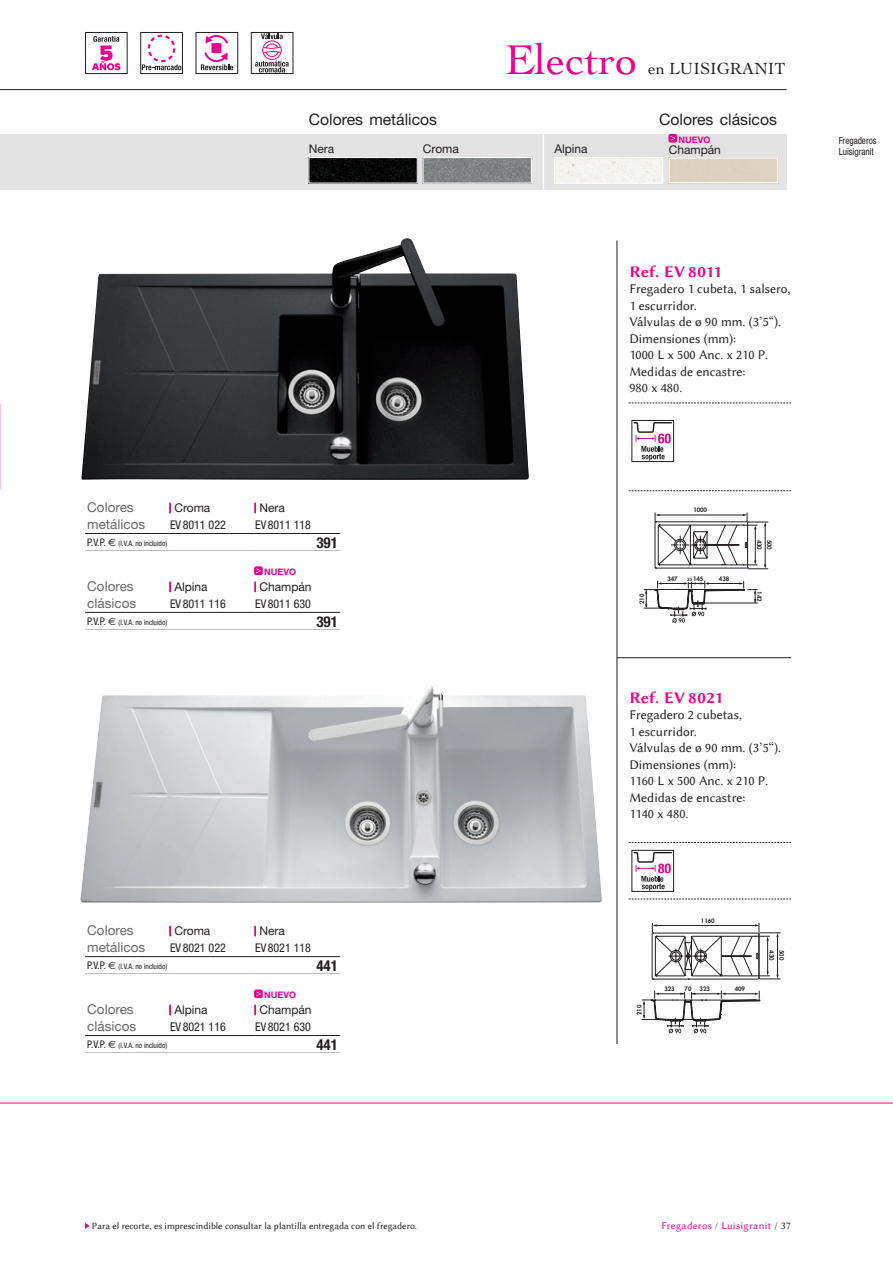
<style>
.page{position:relative;width:893px;height:1263px;background:#fff}
.page>*{position:absolute;margin:0;border:0;box-sizing:border-box;transform-origin:0 0}
.t1{font:43.5px "Cochin";color:#ed028c}
.t2{font:16.95px "Cochin";color:#231f20}
.t3{font:16.5px "Lin Biolinum B";letter-spacing:.02em;color:#ed028c}
.t4{font:15.75px "Helvetica Neue";color:#231f20}
.t5{font:700 condensed 15px "Helvetica Neue";color:#231f20}
.t6{font:13.5px/16.5px "Lin Biolinum";color:#231f20}
.t7{font:13.5px/16.8px "Helvetica Neue";color:#69696c}
.t8{font:condensed 12px "Helvetica Neue";color:#231f20}
.t9{font:12px "Helvetica Neue";color:#231f20}
.t10{font:10.5px "Lin Biolinum";letter-spacing:.03em;color:#ed028c}
.t11{font:9.75px "Lin Biolinum";color:#231f20}
.t12{font:condensed 9.75px/11.7px "Helvetica Neue";letter-spacing:-.005em;color:#231f20;scale:.95 1}
.t13{font:700 9px "Helvetica Neue";color:#ed028c}
.t14{font:condensed 7.5px "Helvetica Neue";color:#231f20}
.t15{font:800 6px/10.4px "Futura";color:#231f20}
.s1{font-size:10.5px}
.s2{font-family:"Euro Sans";font-stretch:normal;font-size:10.5px}
.s3{font-size:4.35px}
.s4{color:#231f20}
</style>
<div class="page">
<div style="left:0;top:134px;width:787px;height:56px;background:#e4e3e4"></div>
<hr style="left:0;top:1103px;width:893px;height:1px;background:#ed028c">
<hr style="left:0;top:89px;width:787px;height:1px;background:#231f20">
<img style="left:80px;top:685px;width:522px;height:218px">
<img style="left:81px;top:238px;width:448px;height:242px">
<div style="left:632px;top:850px;width:42px;height:42px;border:1px solid #231f20"></div>
<svg style="left:633px;top:851px;width:40px;height:39px"></svg>
<div style="left:632px;top:420px;width:42px;height:42px;border:1px solid #231f20"></div>
<svg style="left:633px;top:421px;width:40px;height:40px"></svg>
<hr style="left:617px;top:241px;width:1px;height:803px;background:#231f20">
<svg style="left:629px;top:403px;width:162px;height:1px"></svg>
<svg style="left:629px;top:490px;width:162px;height:1px"></svg>
<hr style="left:617px;top:657px;width:174px;height:1px;background:#231f20">
<svg style="left:629px;top:842px;width:162px;height:1px"></svg>
<svg style="left:629px;top:899px;width:162px;height:1px"></svg>
<div style="left:140px;top:32px;width:43px;height:42px;border:1px solid #231f20"></div>
<div style="left:148px;top:35px;width:27px;height:27px;border:2px dashed #ed0280;border-radius:50%"></div>
<svg style="left:142px;top:64px;width:39px;height:6px"></svg>
<div style="left:196px;top:32px;width:42px;height:42px;border:1px solid #231f20"></div>
<svg style="left:201px;top:51px;width:32px;height:19px"></svg>
<svg style="left:206px;top:34px;width:22px;height:11px"></svg>
<div style="left:212px;top:44px;width:9px;height:8px;background:#ed028c"></div>
<div style="left:211px;top:43px;width:10px;height:10px;border:2px solid #ed028c"></div>
<div style="left:85px;top:32px;width:42px;height:42px;border:1px solid #231f20"></div>
<svg style="left:92px;top:36px;width:28px;height:34px"></svg>
<div style="left:254px;top:989px;width:9px;height:9px;background:#ed028c;border-radius:2px"></div>
<svg style="left:256px;top:991px;width:5px;height:5px"></svg>
<div style="left:254px;top:566px;width:9px;height:9px;background:#ed028c;border-radius:2px"></div>
<svg style="left:256px;top:568px;width:5px;height:5px"></svg>
<svg style="left:169px;top:925px;width:2px;height:11px"></svg>
<svg style="left:254px;top:925px;width:2px;height:11px"></svg>
<hr style="left:85px;top:956px;width:85px;height:1px;background:#231f20">
<hr style="left:170px;top:956px;width:85px;height:1px;background:#231f20">
<hr style="left:255px;top:956px;width:85px;height:1px;background:#231f20">
<hr style="left:85px;top:973px;width:85px;height:1px;background:#bcbdc0">
<hr style="left:170px;top:973px;width:85px;height:1px;background:#bcbdc0">
<hr style="left:255px;top:973px;width:85px;height:1px;background:#bcbdc0">
<svg style="left:169px;top:502px;width:2px;height:11px"></svg>
<svg style="left:254px;top:502px;width:2px;height:11px"></svg>
<hr style="left:85px;top:533px;width:85px;height:1px;background:#231f20">
<hr style="left:170px;top:533px;width:85px;height:1px;background:#231f20">
<hr style="left:255px;top:533px;width:85px;height:1px;background:#231f20">
<hr style="left:85px;top:550px;width:85px;height:1px;background:#bcbdc0">
<hr style="left:170px;top:550px;width:85px;height:1px;background:#bcbdc0">
<hr style="left:255px;top:550px;width:85px;height:1px;background:#bcbdc0">
<svg style="left:169px;top:1004px;width:2px;height:11px"></svg>
<svg style="left:254px;top:1004px;width:2px;height:11px"></svg>
<hr style="left:85px;top:1035px;width:85px;height:1px;background:#231f20">
<hr style="left:170px;top:1035px;width:85px;height:1px;background:#231f20">
<hr style="left:255px;top:1035px;width:85px;height:1px;background:#231f20">
<hr style="left:85px;top:1052px;width:85px;height:1px;background:#bcbdc0">
<hr style="left:170px;top:1052px;width:85px;height:1px;background:#bcbdc0">
<hr style="left:255px;top:1052px;width:85px;height:1px;background:#bcbdc0">
<svg style="left:169px;top:581px;width:2px;height:11px"></svg>
<svg style="left:254px;top:581px;width:2px;height:11px"></svg>
<hr style="left:85px;top:612px;width:85px;height:1px;background:#231f20">
<hr style="left:170px;top:612px;width:85px;height:1px;background:#231f20">
<hr style="left:255px;top:612px;width:85px;height:1px;background:#231f20">
<hr style="left:85px;top:629px;width:85px;height:1px;background:#bcbdc0">
<hr style="left:170px;top:629px;width:85px;height:1px;background:#bcbdc0">
<hr style="left:255px;top:629px;width:85px;height:1px;background:#bcbdc0">
<div style="left:556px;top:159px;width:105px;height:23px;background:#f4f4ee"></div>
<div style="left:554px;top:157px;width:109px;height:27px;border:1px solid #fff"></div>
<hr style="left:543px;top:134px;width:1px;height:56px;background:#fff">
<div style="left:669px;top:158px;width:109px;height:25px;border:1px solid #fff"></div>
<img style="left:310px;top:159px;width:106px;height:23px">
<div style="left:308px;top:157px;width:110px;height:27px;border:1px solid #fff"></div>
<img style="left:424px;top:159px;width:106px;height:23px">
<div style="left:422px;top:157px;width:110px;height:27px;border:1px solid #fff"></div>
<div style="left:668px;top:134px;width:9px;height:9px;background:#ed028c;border-radius:2px"></div>
<svg style="left:670px;top:136px;width:5px;height:5px"></svg>
<svg style="left:654px;top:513px;width:114px;height:56px"></svg>
<svg style="left:644px;top:581px;width:113px;height:42px"></svg>
<svg style="left:651px;top:923px;width:129px;height:57px"></svg>
<svg style="left:642px;top:991px;width:118px;height:42px"></svg>
<div style="left:251px;top:32px;width:42px;height:42px;border:1px solid #231f20"></div>
<svg style="left:255px;top:33px;width:34px;height:40px"></svg>
<svg style="left:85px;top:1223px;width:5px;height:6px"></svg>
<p class="t4" style="left:309px;top:110px;width:130px">Colores metálicos</p>
<p class="t9" style="left:309px;top:141px;width:27px">Nera</p>
<p class="t9" style="left:423px;top:141px;width:38px">Croma</p>
<p class="t7" style="left:87px;top:499px;width:60px">Colores metálicos</p>
<p class="t9" style="left:174px;top:500px;width:38px">Croma</p>
<p class="t9" style="left:259px;top:500px;width:27px">Nera</p>
<p class="t8" style="left:170px;top:518px;width:57px">EV 8011 022</p>
<p class="t8" style="left:255px;top:518px;width:57px">EV 8011 118</p>
<p class="t14" style="left:87px;top:539px;width:82px"><span class="s1">P.V.P.</span> <span class="s2">E</span> (I.V.A. no incluido)</p>
<p class="t5" style="left:316px;top:533px;width:23px">391</p>
<p class="t13" style="left:264px;top:566px;width:33px">NUEVO</p>
<p class="t7" style="left:87px;top:578px;width:50px">Colores clásicos</p>
<p class="t9" style="left:174px;top:579px;width:35px">Alpina</p>
<p class="t9" style="left:259px;top:579px;width:54px">Champán</p>
<p class="t8" style="left:170px;top:597px;width:57px">EV 8011 116</p>
<p class="t8" style="left:255px;top:597px;width:57px">EV 8011 630</p>
<p class="t14" style="left:87px;top:618px;width:82px"><span class="s1">P.V.P.</span> <span class="s2">E</span> (I.V.A. no incluido)</p>
<p class="t5" style="left:316px;top:612px;width:23px">391</p>
<p class="t7" style="left:87px;top:922px;width:60px">Colores metálicos</p>
<p class="t9" style="left:174px;top:924px;width:38px">Croma</p>
<p class="t9" style="left:259px;top:924px;width:27px">Nera</p>
<p class="t8" style="left:170px;top:941px;width:57px">EV 8021 022</p>
<p class="t8" style="left:255px;top:941px;width:57px">EV 8021 118</p>
<p class="t14" style="left:87px;top:962px;width:82px"><span class="s1">P.V.P.</span> <span class="s2">E</span> (I.V.A. no incluido)</p>
<p class="t5" style="left:316px;top:956px;width:23px">441</p>
<p class="t13" style="left:264px;top:989px;width:33px">NUEVO</p>
<p class="t7" style="left:87px;top:1001px;width:50px">Colores clásicos</p>
<p class="t9" style="left:174px;top:1002px;width:35px">Alpina</p>
<p class="t9" style="left:259px;top:1002px;width:54px">Champán</p>
<p class="t8" style="left:170px;top:1020px;width:57px">EV 8021 116</p>
<p class="t8" style="left:255px;top:1020px;width:57px">EV 8021 630</p>
<p class="t14" style="left:87px;top:1041px;width:82px"><span class="s1">P.V.P.</span> <span class="s2">E</span> (I.V.A. no incluido)</p>
<p class="t5" style="left:316px;top:1035px;width:23px">441</p>
<h1 class="t1" style="left:505px;top:34px;width:134px">Electro</h1>
<p class="t2" style="left:648px;top:58px;width:139px">en LUISIGRANIT</p>
<p class="t4" style="left:659px;top:110px;width:119px">Colores clásicos</p>
<p class="t13" style="left:679px;top:134px;width:33px">NUEVO</p>
<p class="t9" style="left:554px;top:141px;width:35px">Alpina</p>
<p class="t9" style="left:669px;top:142px;width:54px">Champán</p>
<p class="t3" style="left:629px;top:260px;width:94px">Ref. EV 8011</p>
<p class="t6" style="left:629px;top:281px;width:163px">Fregadero 1 cubeta, 1 salsero,<br>1 escurridor.<br>Válvulas de ø 90 mm. (3’5“).<br>Dimensiones (mm):<br>1000 L x 500 Anc. x 210 P.<br>Medidas de encastre:<br>980 x 480.</p>
<p class="t15" style="left:693px;top:505px;width:15px">1000</p>
<p class="t15" style="left:637px;top:604px;width:12px;rotate:-90deg">210</p>
<p class="t15" style="left:667px;top:574px;width:12px">347</p>
<p class="t15" style="left:687px;top:574px;width:17px"><span class="s3">35</span> 145</p>
<p class="t15" style="left:719px;top:574px;width:12px">438</p>
<p class="t15" style="left:775px;top:539px;width:12px;rotate:90deg">500<br>430</p>
<p class="t15" style="left:765px;top:591px;width:12px;rotate:90deg">142</p>
<p class="t3" style="left:629px;top:686px;width:95px">Ref. EV8021</p>
<p class="t6" style="left:629px;top:706px;width:153px">Fregadero 2 cubetas,<br>1 escurridor.<br>Válvulas de ø 90 mm. (3’5“).<br>Dimensiones (mm):<br>1160 L x 500 Anc. x 210 P.<br>Medidas de encastre:<br>1140 x 480.</p>
<p class="t15" style="left:701px;top:915px;width:15px">1160</p>
<p class="t15" style="left:634px;top:1015px;width:12px;rotate:-90deg">210</p>
<p class="t15" style="left:664px;top:984px;width:12px">323</p>
<p class="t15" style="left:685px;top:984px;width:8px">70</p>
<p class="t15" style="left:700px;top:984px;width:12px">323</p>
<p class="t15" style="left:735px;top:984px;width:12px">409</p>
<p class="t15" style="left:787px;top:950px;width:12px;rotate:90deg">500<br>430</p>
<p class="t12" style="left:839px;top:134px;width:41px">Fregaderos<br>Luisigranit</p>
<p class="t11" style="left:92px;top:1220px;width:326px">Para el recorte, es imprescindible consultar la plantilla entregada con el fregadero.</p>
<p class="t10" style="left:661px;top:1219px;width:131px">Fregaderos / Luisigranit <span class="s4">/ 37</span></p>
</div>
